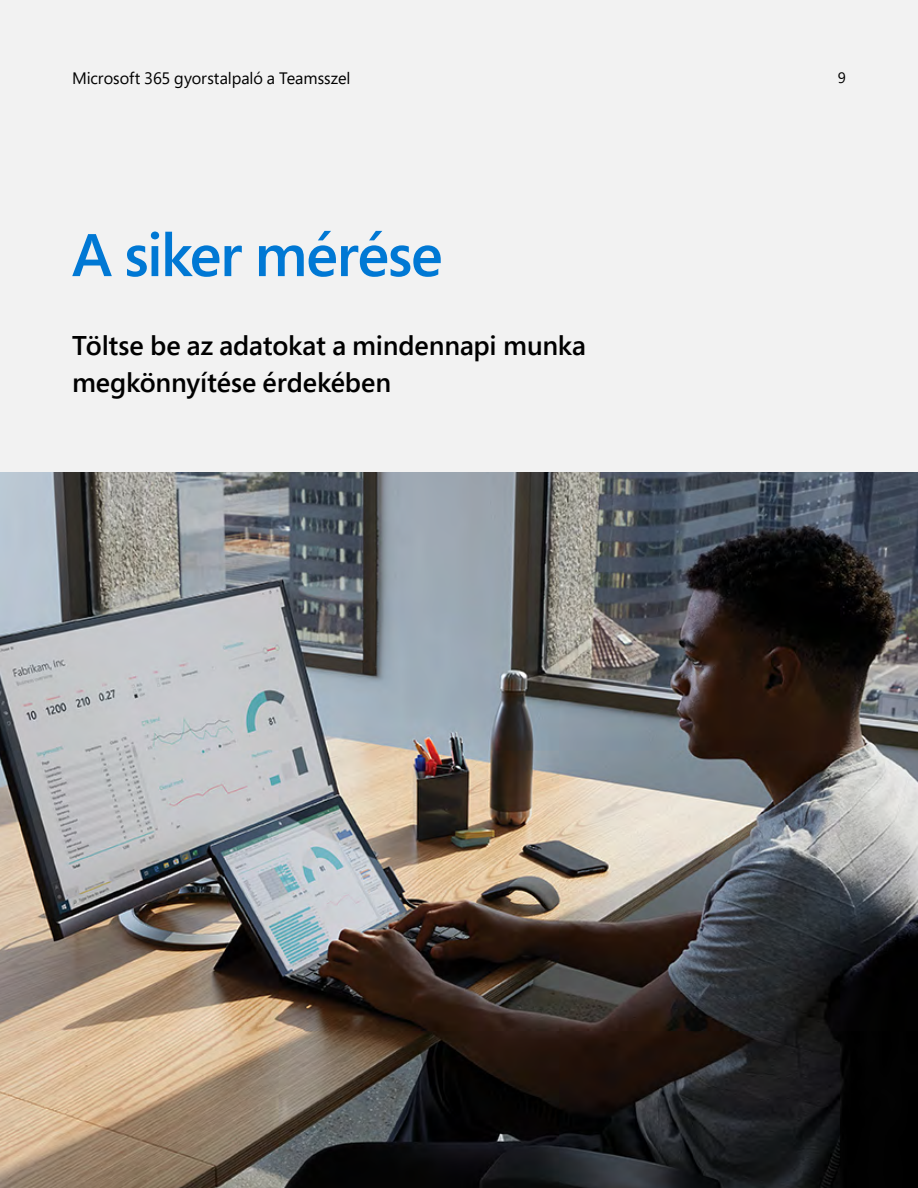
<style>
.page{position:relative;width:918px;height:1188px;background:#f2f2f2}
.page>*{position:absolute;margin:0;border:0;box-sizing:border-box;transform-origin:0 0}
.Cover_Title_40_50{font:600 60px "Segoe Pro";letter-spacing:-.025em;color:#0078d4}
.Subheadline_18_25{font:600 27px/37.5px "Segoe Pro";letter-spacing:-.005em;color:#000}
.t1{font:16.5px "Segoe Pro";color:#000}
.t2{font:15px "Segoe Pro";color:#000}
</style>
<div class="page">
<img style="left:0;top:472px;width:918px;height:716px">
<p class="t1" style="left:72px;top:67px;width:280px">Microsoft 365 gyorstalpaló a Teamsszel</p>
<p class="t2" style="left:838px;top:68px;width:10px">9</p>
<p class="Cover_Title_40_50" style="left:72px;top:214px;width:372px">A siker mérése</p>
<p class="Subheadline_18_25" style="left:72px;top:326px;width:515px">Töltse be az adatokat a mindennapi munka megkönnyítése érdekében</p>
</div>
